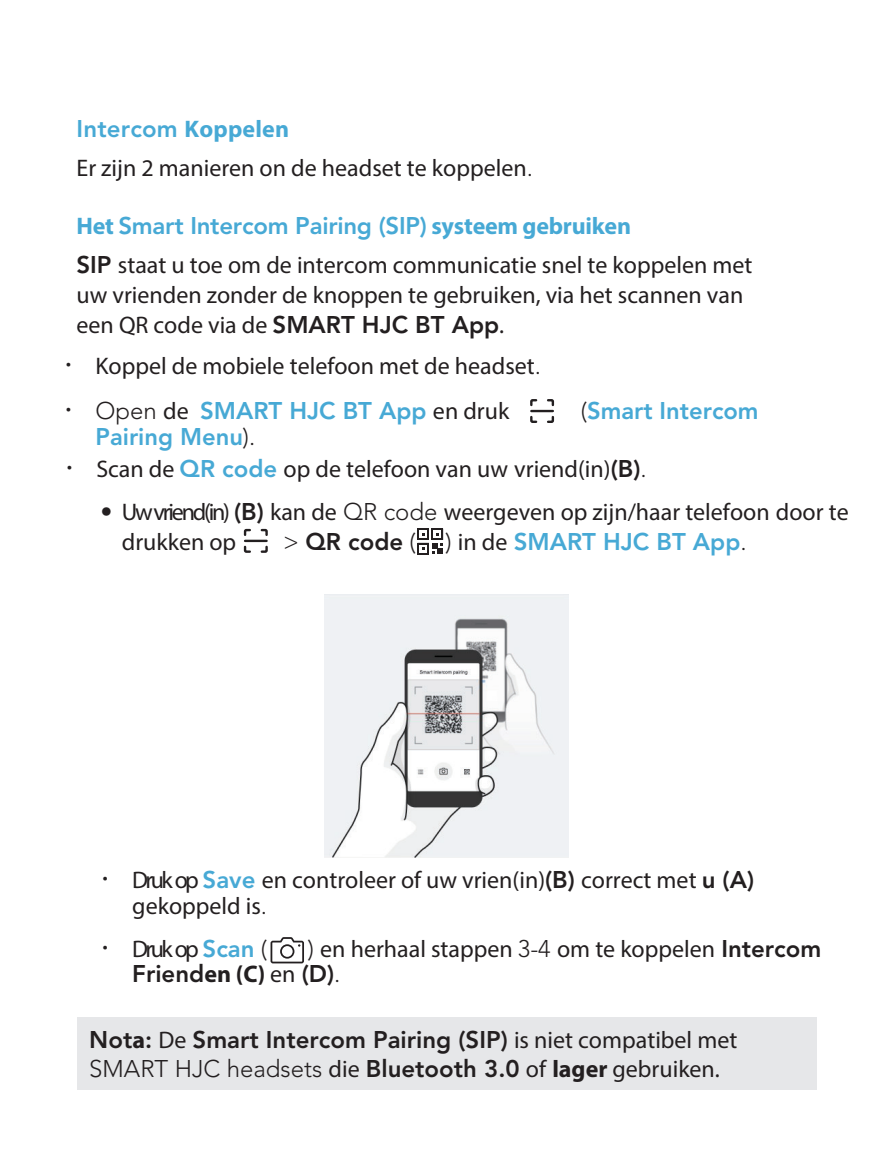
<style>
.page{position:relative;width:893px;height:1174px;background:#fff}
.page>*{position:absolute;margin:0;border:0;box-sizing:border-box;transform-origin:0 0}
.t1{font:24px/30px "Myriad Pro";color:#231f20}
.t2{font:800 24px "Avenir LT Std";color:#47a9d5}
.t3{font:800 24px/28.8px "Avenir LT Std";color:#231f20}
.s1{font-family:"Myriad Pro";font-weight:700}
.s2{font-family:"Avenir LT Std";font-weight:300}
.s3{font-family:"Avenir LT Std";font-weight:800}
.s4{font-family:"Nanum Gothic";font-weight:700}
.s5{font-family:"Nanum Gothic";font-weight:700;color:#231f20}
.s6{font-weight:300;color:#231f20}
.s7{font-family:"Myriad Pro";font-weight:400;color:#231f20}
.s8{font-family:"Avenir LT Std";font-weight:800;color:#47a9d5}
.s9{color:#231f20}
.s10{font-family:"Myriad Pro";font-weight:400}
.s11{font-weight:300}
</style>
<div class="page">
<svg style="left:547px;top:399px;width:7px;height:8px"></svg>
<svg style="left:530px;top:399px;width:8px;height:8px"></svg>
<svg style="left:547px;top:415px;width:7px;height:8px"></svg>
<svg style="left:530px;top:415px;width:8px;height:8px"></svg>
<hr style="left:531px;top:410px;width:22px;height:2px;background:#231f20">
<svg style="left:260px;top:529px;width:8px;height:7px"></svg>
<svg style="left:244px;top:529px;width:7px;height:7px"></svg>
<svg style="left:260px;top:545px;width:8px;height:8px"></svg>
<svg style="left:244px;top:545px;width:7px;height:8px"></svg>
<hr style="left:245px;top:539px;width:22px;height:3px;background:#231f20">
<svg style="left:418px;top:528px;width:25px;height:26px"></svg>
<img style="left:325px;top:595px;width:243px;height:262px">
<svg style="left:271px;top:937px;width:33px;height:26px"></svg>
<div style="left:77px;top:1017px;width:739px;height:73px;background:#e6e7e9"></div>
<p class="t2" style="left:77px;top:115px;width:214px">Intercom <span class="s1">Koppelen</span></p>
<p class="t1" style="left:77px;top:152px;width:458px">Er zijn 2 manieren on de headset te koppelen<span class="s2">.</span></p>
<p class="t2" style="left:77px;top:212px;width:556px"><span class="s1">Het</span> Smart Intercom Pairing (SIP) <span class="s1">systeem gebruiken</span></p>
<p class="t1" style="left:77px;top:249px;width:677px"><span class="s3">SIP</span> staat u toe om de intercom communicatie snel te koppelen met uw vrienden zonder de knoppen te gebruiken, via het scannen van een QR code via de <span class="s3">SMART HJC BT App</span>.</p>
<p class="t1" style="left:65px;top:350px;width:477px"><span class="s4">·</span> Koppel de mobiele telefoon met de headset<span class="s2">.</span></p>
<p class="t2" style="left:65px;top:397px;width:446px"><span class="s5">·</span> <span class="s6">Open</span> <span class="s7">de</span> SMART HJC BT App <span class="s7">en druk</span></p>
<p class="t2" style="left:581px;top:397px;width:179px"><span class="s6">(</span>Smart Intercom</p>
<p class="t2" style="left:96px;top:422px;width:161px">Pairing Menu<span class="s6">).</span></p>
<p class="t1" style="left:66px;top:453px;width:582px"><span class="s4">·</span> Scan de <span class="s8">QR code</span> op de telefoon van uw vriend(in)<span class="s3">(B)</span><span class="s2">.</span></p>
<p class="t1" style="left:122px;top:496px;width:728px;text-indent:-21px"><span class="s2">•</span> Uw vriend(in) <span class="s3">(B)</span> kan de <span class="s2">QR code</span> weergeven op zijn/haar telefoon door te drukken op</p>
<p class="t2" style="left:283px;top:527px;width:465px"><span class="s6">&gt;</span> <span class="s9">QR code</span> <span class="s6">( )</span> <span class="s7">in de</span> SMART HJC BT App<span class="s6">.</span></p>
<p class="t1" style="left:132px;top:867px;width:623px;line-height:25.5px;text-indent:-30px"><span class="s4">·</span> Drukop <span class="s8">Save</span> en controleer of uw vrien(in)<span class="s3">(B)</span> correct met <span class="s3">u (A) </span>gekoppeld is<span class="s2">.</span></p>
<p class="t1" style="left:102px;top:933px;width:167px"><span class="s4">·</span> Drukop <span class="s8">Scan</span> <span class="s2">(</span></p>
<p class="t1" style="left:308px;top:933px;width:515px"><span class="s2">)</span> en herhaal stappen <span class="s2">3-4</span> om te koppelen <span class="s3">Intercom</span></p>
<p class="t3" style="left:132px;top:959px;width:210px">Friend<span class="s1">en (C)</span> <span class="s10">en</span> (D)<span class="s11">.</span></p>
<p class="t3" style="left:89px;top:1025px;width:650px">Not<span class="s1">a</span>: <span class="s10">De</span> Smart Intercom Pairing (SIP) <span class="s10">is niet compatibel met<br></span><span class="s11">SMART HJC headsets</span> <span class="s10">die</span> Bluetooth 3.0 <span class="s10">of</span> <span class="s1">lager</span> <span class="s10">gebruiken.</span></p>
</div>
